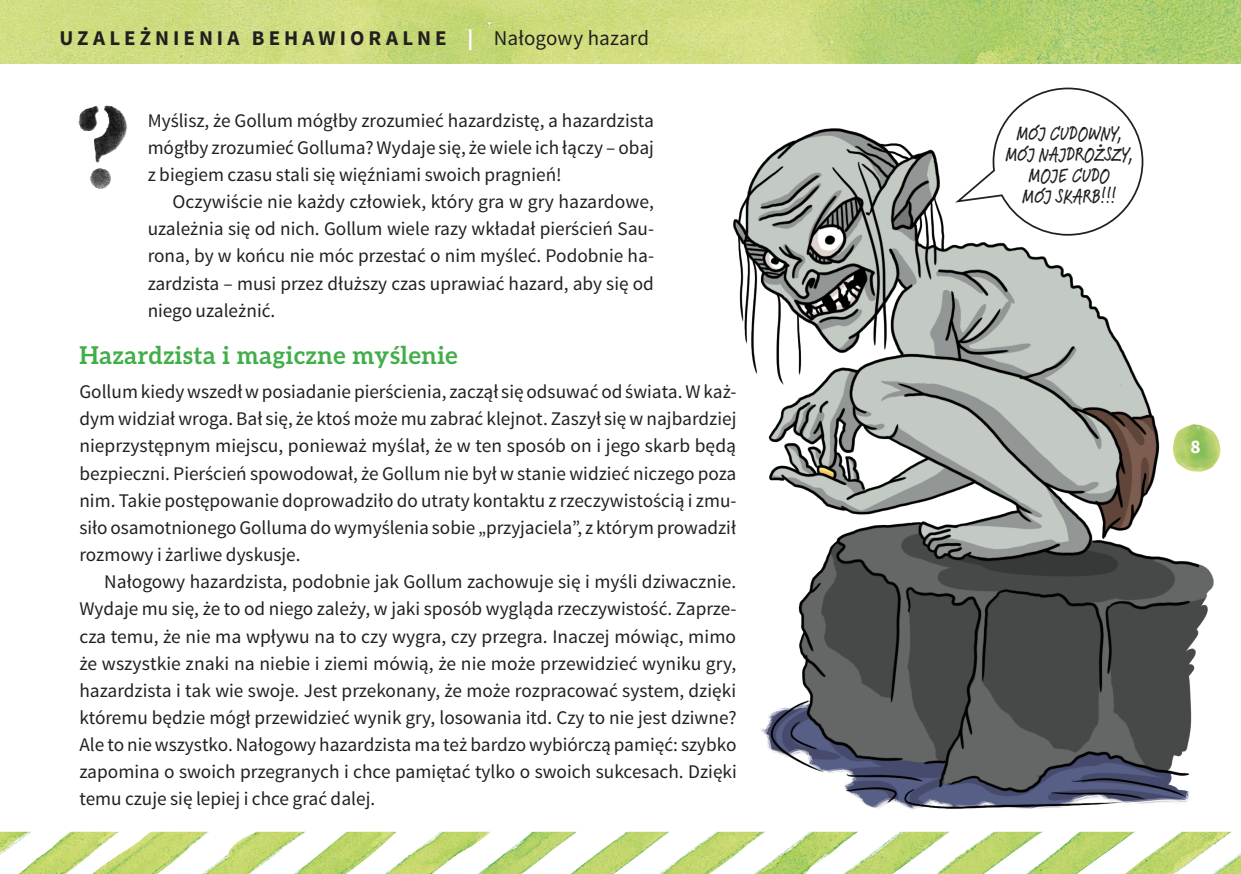
<style>
.page{position:relative;width:1241px;height:874px;background:#fff}
.page>*{position:absolute;margin:0;border:0;box-sizing:border-box;transform-origin:0 0}
.TYT_SREDNI{font:700 24.5px "Aleo";letter-spacing:.025em;color:#40ae49}
.KARTKA_TYT_A__26p{font:500 21px/21px "Feltpen Com";letter-spacing:-.005em;color:#231f20;text-align:center}
.t1{font:700 21px "Source Sans Pro";letter-spacing:.19em;color:#231f20}
.TEXT_BODY_DRUGI{font:19.25px/27.1px "Source Sans Pro";color:#231f20;text-align:justify}
.TEXT_BODY{font:19.25px/27.1px "Source Sans Pro";color:#231f20;text-align:justify}
.t2{font:700 19.25px "Source Sans Pro";color:#fff}
.s1{font-weight:900;color:#fff}
.s2{font-weight:400}
</style>
<div class="page">
<img style="left:0;top:831px;width:1240px;height:42px">
<img style="left:0;top:0;width:1240px;height:63px">
<img style="left:733px;top:128px;width:488px;height:681px">
<img style="left:94px;top:105px;width:15px;height:46px">
<svg style="left:952px;top:87px;width:191px;height:149px"></svg>
<p class="t1" style="left:60px;top:25px;width:591px">UZALEŻNIENIA BEHAWIORALNE <span class="s1">|</span> <span class="s2">Nałogowy hazard</span></p>
<p class="TEXT_BODY" style="left:148px;top:107px;width:507px">Myślisz, że Gollum mógłby zrozumieć hazardzistę, a hazardzista mógłby zrozumieć Golluma? Wydaje się, że wiele ich łączy – obaj z biegiem czasu stali się więźniami swoich pragnień!</p>
<p class="TEXT_BODY_DRUGI" style="left:148px;top:188px;width:508px;text-indent:25px">Oczywiście nie każdy człowiek, który gra w gry hazardowe, uzależnia się od nich. Gollum wiele razy wkładał pierścień Sau&shy;rona, by w końcu nie móc przestać o nim myśleć. Podobnie ha&shy;zardzista – musi przez dłuższy czas uprawiać hazard, aby się od niego uzależnić.</p>
<p class="TYT_SREDNI" style="left:79px;top:341px;width:380px">Hazardzista i magiczne myślenie</p>
<p class="TEXT_BODY" style="left:79px;top:378px;width:658px">Gollum kiedy wszedł w posiadanie pierścienia, zaczął się odsuwać od świata. W każ&shy;dym widział wroga. Bał się, że ktoś może mu zabrać klejnot. Zaszył się w najbardziej nieprzystępnym miejscu, ponieważ myślał, że w ten sposób on i jego skarb będą bezpieczni. Pierścień spowodował, że Gollum nie był w stanie widzieć niczego poza nim. Takie postępowanie doprowadziło do utraty kontaktu z rzeczywistością i zmu&shy;siło osamotnionego Golluma do wymyślenia sobie „przyjaciela”, z którym prowadził rozmowy i żarliwe dyskusje.</p>
<p class="TEXT_BODY_DRUGI" style="left:79px;top:568px;width:659px;text-indent:25px">Nałogowy hazardzista, podobnie jak Gollum zachowuje się i myśli dziwacznie.<br>Wydaje mu się, że to od niego zależy, w jaki sposób wygląda rzeczywistość. Zaprze&shy;cza temu, że nie ma wpływu na to czy wygra, czy przegra. Inaczej mówiąc, mimo że wszystkie znaki na niebie i ziemi mówią, że nie może przewidzieć wyniku gry, hazardzista i tak wie swoje. Jest przekonany, że może rozpracować system, dzięki któremu będzie mógł przewidzieć wynik gry, losowania itd. Czy to nie jest dziwne?<br>Ale to nie wszystko. Nałogowy hazardzista ma też bardzo wybiórczą pamięć: szybko zapomina o swoich przegranych i chce pamiętać tylko o swoich sukcesach. Dzięki temu czuje się lepiej i chce grać dalej.</p>
<p class="KARTKA_TYT_A__26p" style="left:1004px;top:123px;width:129px">MÓJ CUDOWNY,<br>MÓJ NAJDROŻSZY,<br>MOJE CUDO</p>
<p class="KARTKA_TYT_A__26p" style="left:1021px;top:186px;width:96px">MÓJ SKARB!!!</p>
<p class="t2" style="left:1190px;top:434px;width:12px">8</p>
</div>
